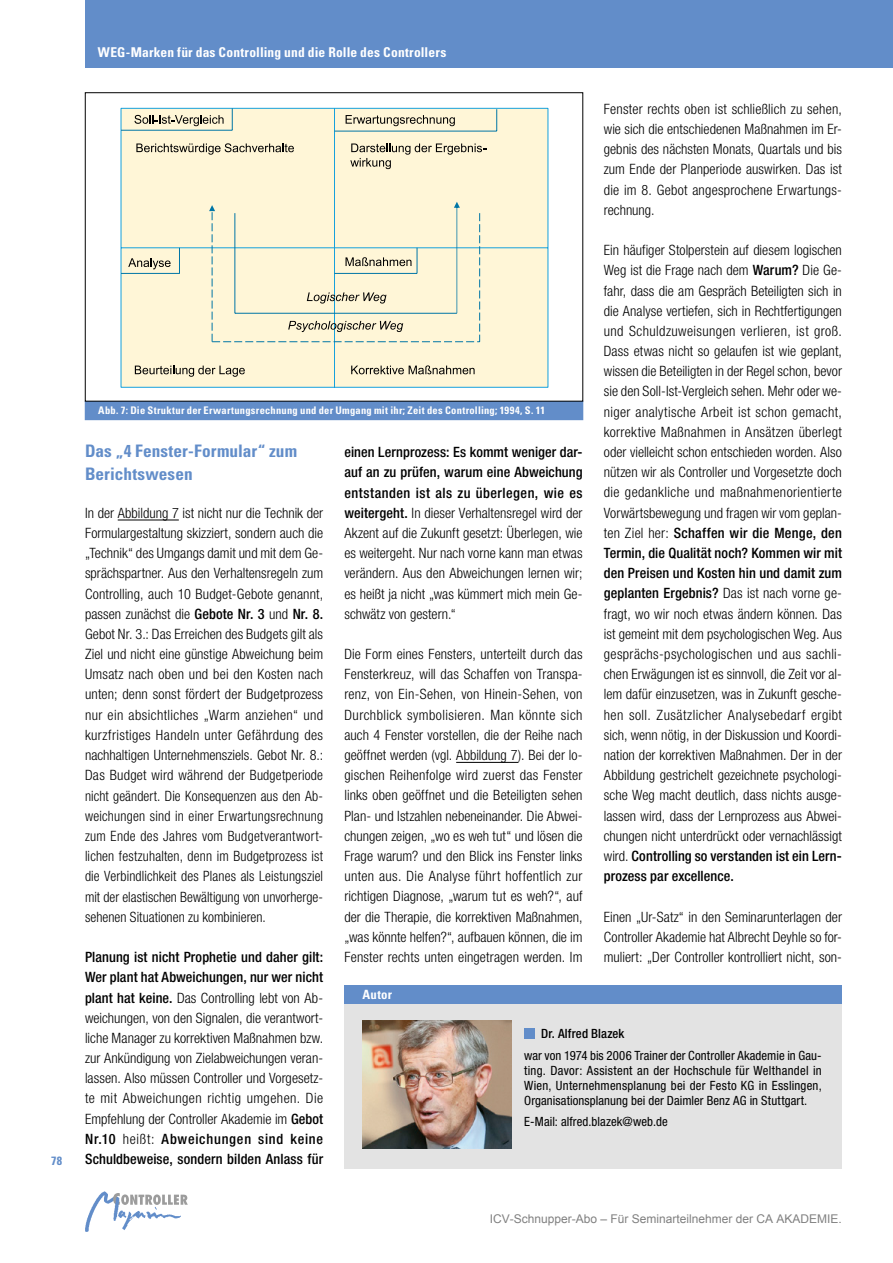
<style>
.page{position:relative;width:893px;height:1263px;background:#fff}
.page>*{position:absolute;margin:0;border:0;box-sizing:border-box;transform-origin:0 0}
.t1{font:700 condensed 17.25px/22.5px "Univers LT Std";letter-spacing:.005em;color:#628dc9}
.t2{font:300 condensed 14.25px/20.2px "Helvetica Neue LT Std";color:#000;text-align:justify}
.t3{font:700 condensed 13.5px "Univers LT Std";letter-spacing:.015em;color:#fff}
.t4{font:condensed 12.75px/15px "Helvetica Neue LT Std";letter-spacing:.005em;color:#000;text-align:justify}
.t5{font:500 condensed 12.75px "Helvetica Neue LT Std";letter-spacing:.015em;color:#000}
.t6{font:700 condensed 12.75px "Univers LT Std";letter-spacing:.025em;color:#fff}
.t7{font:12px "Arial";color:#808080}
.t8{font:700 condensed 12px "Univers LT Std";color:#628dc9}
.t9{font:700 condensed 10.5px "Univers LT Std";letter-spacing:.025em;color:#fff}
.s1{font-weight:500}
</style>
<div class="page">
<svg style="left:181px;top:1194px;width:7px;height:11px"></svg>
<img style="left:85px;top:1191px;width:96px;height:41px">
<div style="left:85px;top:0;width:808px;height:68px;background:#628dc9"></div>
<hr style="left:456px;top:762px;width:62px;height:1px;background:#000">
<hr style="left:118px;top:520px;width:61px;height:1px;background:#000">
<div style="left:85px;top:401px;width:498px;height:19px;background:#628dc9"></div>
<div style="left:85px;top:401px;width:498px;height:19px;border:1px solid #628dc9"></div>
<div style="left:120px;top:107px;width:429px;height:281px;background:#fff6d7"></div>
<svg style="left:134px;top:115px;width:90px;height:11px"></svg>
<svg style="left:232px;top:108px;width:1px;height:22px"></svg>
<hr style="left:121px;top:130px;width:111px;height:1px;background:#0076a6">
<svg style="left:346px;top:115px;width:109px;height:11px"></svg>
<svg style="left:128px;top:258px;width:43px;height:11px"></svg>
<svg style="left:496px;top:109px;width:1px;height:22px"></svg>
<hr style="left:334px;top:131px;width:163px;height:1px;background:#0076a6">
<svg style="left:136px;top:143px;width:158px;height:12px;background:#c2bba3"></svg>
<hr style="left:121px;top:273px;width:58px;height:1px;background:#0076a6">
<svg style="left:179px;top:248px;width:1px;height:25px"></svg>
<svg style="left:350px;top:143px;width:136px;height:26px;background:#dbd3b8"></svg>
<svg style="left:135px;top:366px;width:110px;height:11px"></svg>
<svg style="left:351px;top:365px;width:124px;height:9px"></svg>
<svg style="left:209px;top:202px;width:271px;height:140px;background:#f1edd1"></svg>
<div style="left:85px;top:92px;width:498px;height:309px;border:1px solid #000"></div>
<div style="left:344px;top:1002px;width:498px;height:167px;background:#e3e3e3"></div>
<img style="left:362px;top:1021px;width:149px;height:127px">
<div style="left:344px;top:985px;width:498px;height:19px;background:#628dc9"></div>
<div style="left:524px;top:1028px;width:11px;height:11px;background:#628dc9"></div>
<p class="t8" style="left:51px;top:1154px;width:13px">78</p>
<p class="t3" style="left:98px;top:43px;width:350px">WEG-Marken für das Controlling und die Rolle des Controllers</p>
<p class="t2" style="left:604px;top:98px;width:240px">Fenster rechts oben ist schließlich zu sehen, wie sich die entschiedenen Maßnahmen im Er&shy;gebnis des nächsten Monats, Quartals und bis zum Ende der Planperiode auswirken. Das ist die im 8. Gebot angesprochene Erwartungs&shy;rechnung.</p>
<p class="t2" style="left:604px;top:240px;width:240px">Ein häufiger Stolperstein auf diesem logischen Weg ist die Frage nach dem <span class="s1">Warum?</span> Die Ge&shy;fahr, dass die am Gespräch Beteiligten sich in die Analyse vertiefen, sich in Rechtfertigungen und Schuldzuweisungen verlieren, ist groß.<br>Dass etwas nicht so gelaufen ist wie geplant, wissen die Beteiligten in der Regel schon, bevor sie den Soll-Ist-Vergleich sehen. Mehr oder we&shy;niger analytische Arbeit ist schon gemacht, korrektive Maßnahmen in Ansätzen überlegt oder vielleicht schon entschieden worden. Also nützen wir als Controller und Vorgesetzte doch die gedankliche und maßnahmenorientierte Vorwärtsbewegung und fragen wir vom geplan&shy;ten Ziel her: <span class="s1">Schaffen wir die Menge, den Termin, die Qualität noch? Kommen wir mit den Preisen und Kosten hin und damit zum geplanten Ergebnis?</span> Das ist nach vorne ge&shy;fragt, wo wir noch etwas ändern können. Das ist gemeint mit dem psychologischen Weg. Aus gesprächs-psychologischen und aus sachli&shy;chen Erwägungen ist es sinnvoll, die Zeit vor al&shy;lem dafür einzusetzen, was in Zukunft gesche&shy;hen soll. Zusätzlicher Analysebedarf ergibt sich, wenn nötig, in der Diskussion und Koordi&shy;nation der korrektiven Maßnahmen. Der in der Abbildung gestrichelt gezeichnete psychologi&shy;sche Weg macht deutlich, dass nichts ausge&shy;lassen wird, dass der Lernprozess aus Abwei&shy;chungen nicht unterdrückt oder vernachlässigt wird. <span class="s1">Controlling so verstanden ist ein Lern&shy;prozess par excellence.</span></p>
<p class="t2" style="left:604px;top:906px;width:240px">Einen „Ur-Satz“ in den Seminarunterlagen der Controller Akademie hat Albrecht Deyhle so for&shy;muliert: „Der Controller kontrolliert nicht, son-</p>
<p class="t9" style="left:98px;top:404px;width:448px">Abb. 7: Die Struktur der Erwartungsrechnung und der Umgang mit ihr; Zeit des Controlling; 1994, S. 11</p>
<p class="t1" style="left:85px;top:440px;width:214px">Das „4 Fenster-Formular“ zum<br>Berichtswesen</p>
<p class="t2" style="left:85px;top:502px;width:240px">In der Abbildung 7 ist nicht nur die Technik der Formulargestaltung skizziert, sondern auch die „Technik“ des Umgangs damit und mit dem Ge&shy;sprächspartner. Aus den Verhaltensregeln zum Controlling, auch 10 Budget-Gebote genannt, passen zunächst die <span class="s1">Gebote Nr. 3</span> und <span class="s1">Nr. 8.<br></span>Gebot Nr. 3.: Das Erreichen des Budgets gilt als Ziel und nicht eine günstige Abweichung beim Umsatz nach oben und bei den Kosten nach unten; denn sonst fördert der Budgetprozess nur ein absichtliches „Warm anziehen“ und kurzfristiges Handeln unter Gefährdung des nachhaltigen Unternehmensziels. Gebot Nr. 8.:<br>Das Budget wird während der Budgetperiode nicht geändert. Die Konsequenzen aus den Ab&shy;weichungen sind in einer Erwartungsrechnung zum Ende des Jahres vom Budgetverantwort&shy;lichen festzuhalten, denn im Budgetprozess ist die Verbindlichkeit des Planes als Leistungsziel mit der elastischen Bewältigung von unvorherge&shy;sehenen Situationen zu kombinieren.</p>
<p class="t2" style="left:85px;top:947px;width:240px"><span class="s1">Planung ist nicht Prophetie und daher gilt:<br>Wer plant hat Abweichungen, nur wer nicht plant hat keine.</span> Das Controlling lebt von Ab&shy;weichungen, von den Signalen, die verantwort&shy;liche Manager zu korrektiven Maßnahmen bzw. zur Ankündigung von Zielabweichungen veran&shy;lassen. Also müssen Controller und Vorgesetz&shy;te mit Abweichungen richtig umgehen. Die Empfehlung der Controller Akademie im <span class="s1">Gebot Nr.10</span> heißt: <span class="s1">Abweichungen sind keine Schuldbeweise, sondern bilden Anlass für</span></p>
<p class="t2" style="left:344px;top:442px;width:240px"><span class="s1">einen Lernprozess: Es kommt weniger dar&shy;auf an zu prüfen, warum eine Abweichung entstanden ist als zu überlegen, wie es weitergeht.</span> In dieser Verhaltensregel wird der Akzent auf die Zukunft gesetzt: Überlegen, wie es weitergeht. Nur nach vorne kann man etwas verändern. Aus den Abweichungen lernen wir; es heißt ja nicht „was kümmert mich mein Ge&shy;schwätz von gestern.“</p>
<p class="t2" style="left:344px;top:644px;width:240px">Die Form eines Fensters, unterteilt durch das Fensterkreuz, will das Schaffen von Transpa&shy;renz, von Ein-Sehen, von Hinein-Sehen, von Durchblick symbolisieren. Man könnte sich auch 4 Fenster vorstellen, die der Reihe nach geöffnet werden (vgl. Abbildung 7). Bei der lo&shy;gischen Reihenfolge wird zuerst das Fenster links oben geöffnet und die Beteiligten sehen Plan- und Istzahlen nebeneinander. Die Abwei&shy;chungen zeigen, „wo es weh tut“ und lösen die Frage warum? und den Blick ins Fenster links unten aus. Die Analyse führt hoffentlich zur richtigen Diagnose, „warum tut es weh?“, auf der die Therapie, die korrektiven Maßnahmen, „was könnte helfen?“, aufbauen können, die im Fenster rechts unten eingetragen werden. Im</p>
<p class="t6" style="left:362px;top:987px;width:31px">Autor</p>
<p class="t5" style="left:541px;top:1026px;width:85px">Dr. Alfred Blazek</p>
<p class="t4" style="left:524px;top:1048px;width:299px">war von 1974 bis 2006 Trainer der Controller Akademie in Gau&shy;ting. Davor: Assistent an der Hochschule für Welthandel in Wien, Unternehmensplanung bei der Festo KG in Esslingen, Organisationsplanung bei der Daimler Benz AG in Stuttgart.</p>
<p class="t4" style="left:524px;top:1114px;width:145px">E-Mail: alfred.blazek@web.de</p>
<p class="t7" style="left:490px;top:1210px;width:354px">ICV-Schnupper-Abo – Für Seminarteilnehmer der CA AKADEMIE.</p>
</div>
